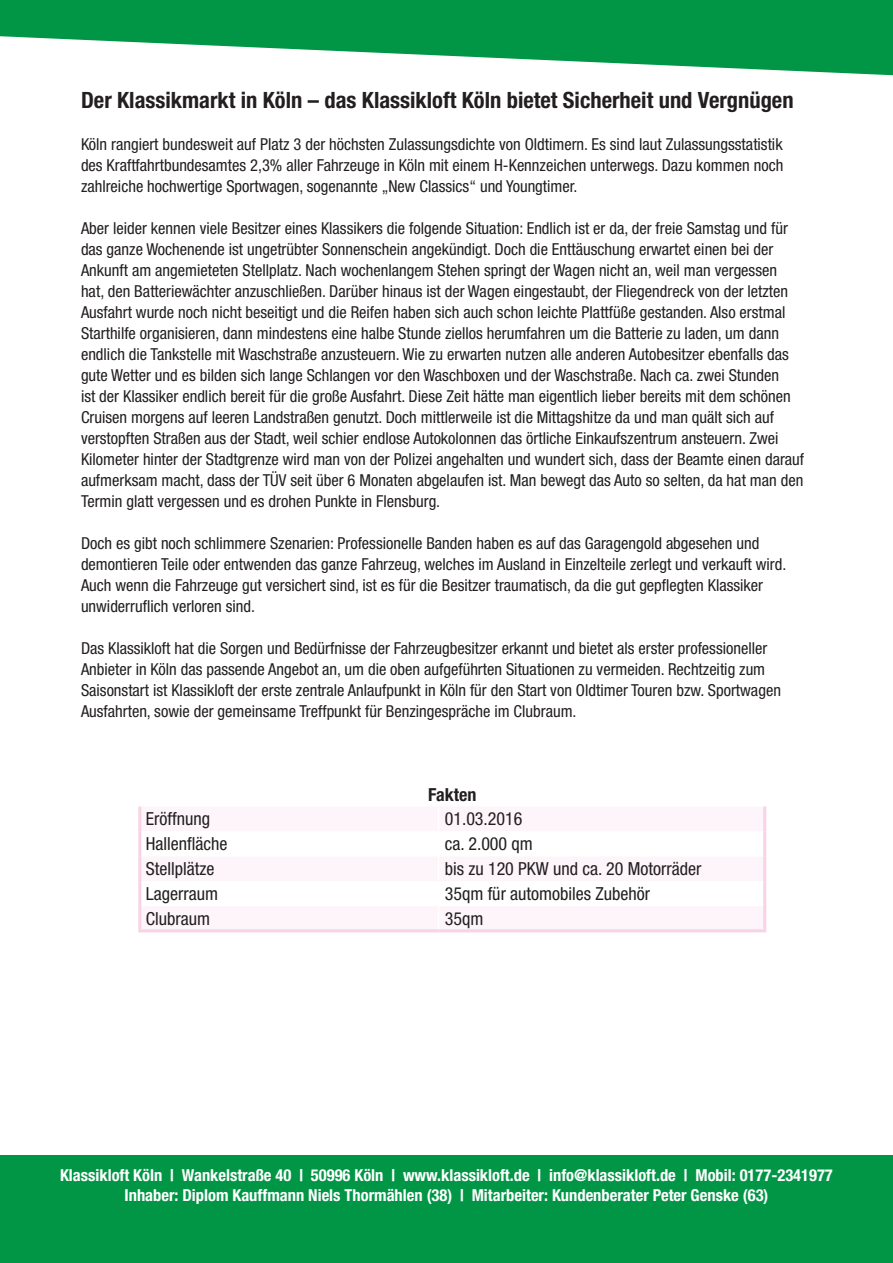
<style>
.page{position:relative;width:893px;height:1263px;background:#fff}
.page>*{position:absolute;margin:0;border:0;box-sizing:border-box;transform-origin:0 0}
.t1{font:700 condensed 22.5px "Helvetica Neue LT Pro";color:#231f20}
.t2{font:condensed 18px "Helvetica Neue LT Pro";color:#231f20}
.t3{font:700 condensed 18px "Helvetica Neue LT Pro";color:#231f20}
.t4{font:condensed 16.5px/21px "Helvetica Neue LT Pro";color:#231f20}
.t5{font:700 condensed 16.5px/19.8px "Helvetica Neue LT Pro";color:#fff;text-align:center}
</style>
<div class="page">
<svg style="left:0;top:0;width:893px;height:76px;fill:#009646"></svg>
<div style="left:0;top:1155px;width:893px;height:108px;background:#009646"></div>
<hr style="left:138px;top:806px;width:3px;height:25px;background:#f9d3e3">
<hr style="left:763px;top:806px;width:3px;height:25px;background:#f9d3e3">
<hr style="left:138px;top:831px;width:3px;height:25px;background:#f9d3e3">
<hr style="left:763px;top:831px;width:3px;height:25px;background:#f9d3e3">
<hr style="left:138px;top:856px;width:3px;height:25px;background:#f9d3e3">
<hr style="left:763px;top:856px;width:3px;height:25px;background:#f9d3e3">
<hr style="left:138px;top:881px;width:3px;height:25px;background:#f9d3e3">
<hr style="left:763px;top:881px;width:3px;height:25px;background:#f9d3e3">
<hr style="left:138px;top:906px;width:3px;height:23px;background:#f9d3e3">
<hr style="left:763px;top:906px;width:3px;height:23px;background:#f9d3e3">
<hr style="left:138px;top:929px;width:301px;height:3px;background:#f9d3e3">
<hr style="left:439px;top:929px;width:327px;height:3px;background:#f9d3e3">
<p class="t1" style="left:81px;top:86px;width:714px">Der Klassikmarkt in Köln – das Klassikloft Köln bietet Sicherheit und Vergnügen</p>
<p class="t4" style="left:81px;top:133px;width:704px;text-align:justify">Köln rangiert bundesweit auf Platz 3 der höchsten Zulassungsdichte von Oldtimern. Es sind laut Zulassungsstatistik des Kraftfahrtbundesamtes 2,3% aller Fahrzeuge in Köln mit einem H-Kennzeichen unterwegs. Dazu kommen noch zahlreiche hochwertige Sportwagen, sogenannte „New Classics“ und Youngtimer.</p>
<p class="t4" style="left:81px;top:217px;width:725px">Aber leider kennen viele Besitzer eines Klassikers die folgende Situation: Endlich ist er da, der freie Samstag und für das ganze Wochenende ist ungetrübter Sonnenschein angekündigt. Doch die Enttäuschung erwartet einen bei der Ankunft am angemieteten Stellplatz. Nach wochenlangem Stehen springt der Wagen nicht an, weil man vergessen hat, den Batteriewächter anzuschließen. Darüber hinaus ist der Wagen eingestaubt, der Fliegendreck von der letzten Ausfahrt wurde noch nicht beseitigt und die Reifen haben sich auch schon leichte Plattfüße gestanden. Also erstmal Starthilfe organisieren, dann mindestens eine halbe Stunde ziellos herumfahren um die Batterie zu laden, um dann endlich die Tankstelle mit Waschstraße anzusteuern. Wie zu erwarten nutzen alle anderen Autobesitzer ebenfalls das gute Wetter und es bilden sich lange Schlangen vor den Waschboxen und der Waschstraße. Nach ca. zwei Stunden<br>ist der Klassiker endlich bereit für die große Ausfahrt. Diese Zeit hätte man eigentlich lieber bereits mit dem schönen Cruisen morgens auf leeren Landstraßen genutzt. Doch mittlerweile ist die Mittagshitze da und man quält sich auf verstopften Straßen aus der Stadt, weil schier endlose Autokolonnen das örtliche Einkaufszentrum ansteuern. Zwei Kilometer hinter der Stadtgrenze wird man von der Polizei angehalten und wundert sich, dass der Beamte einen darauf aufmerksam macht, dass der TÜV seit über 6 Monaten abgelaufen ist. Man bewegt das Auto so selten, da hat man den Termin glatt vergessen und es drohen Punkte in Flensburg.</p>
<p class="t4" style="left:81px;top:532px;width:707px">Doch es gibt noch schlimmere Szenarien: Professionelle Banden haben es auf das Garagengold abgesehen und demontieren Teile oder entwenden das ganze Fahrzeug, welches im Ausland in Einzelteile zerlegt und verkauft wird.<br>Auch wenn die Fahrzeuge gut versichert sind, ist es für die Besitzer traumatisch, da die gut gepflegten Klassiker unwiderruflich verloren sind.</p>
<p class="t4" style="left:81px;top:637px;width:701px">Das Klassikloft hat die Sorgen und Bedürfnisse der Fahrzeugbesitzer erkannt und bietet als erster professioneller Anbieter in Köln das passende Angebot an, um die oben aufgeführten Situationen zu vermeiden. Rechtzeitig zum Saisonstart ist Klassikloft der erste zentrale Anlaufpunkt in Köln für den Start von Oldtimer Touren bzw. Sportwagen Ausfahrten, sowie der gemeinsame Treffpunkt für Benzingespräche im Clubraum.</p>
<p class="t3" style="left:428px;top:783px;width:50px">Fakten</p>
<p class="t2" style="left:146px;top:809px;width:66px">Eröffnung</p>
<p class="t2" style="left:445px;top:809px;width:79px">01.03.2016</p>
<p class="t2" style="left:146px;top:833px;width:83px">Hallenfläche</p>
<p class="t2" style="left:445px;top:833px;width:90px">ca. 2.000 qm</p>
<p class="t2" style="left:146px;top:858px;width:70px">Stellplätze</p>
<p class="t2" style="left:445px;top:858px;width:258px">bis zu 120 PKW und ca. 20 Motorräder</p>
<p class="t2" style="left:146px;top:883px;width:74px">Lagerraum</p>
<p class="t2" style="left:445px;top:883px;width:207px">35qm für automobiles Zubehör</p>
<p class="t2" style="left:146px;top:908px;width:66px">Clubraum</p>
<p class="t2" style="left:445px;top:908px;width:40px">35qm</p>
<p class="t5" style="left:60px;top:1165px;width:774px">Klassikloft Köln | Wankelstraße 40 | 50996 Köln | www.klassikloft.de | info@klassikloft.de | Mobil: 0177-2341977<br>Inhaber: Diplom Kauffmann Niels Thormählen (38) | Mitarbeiter: Kundenberater Peter Genske (63)</p>
</div>
